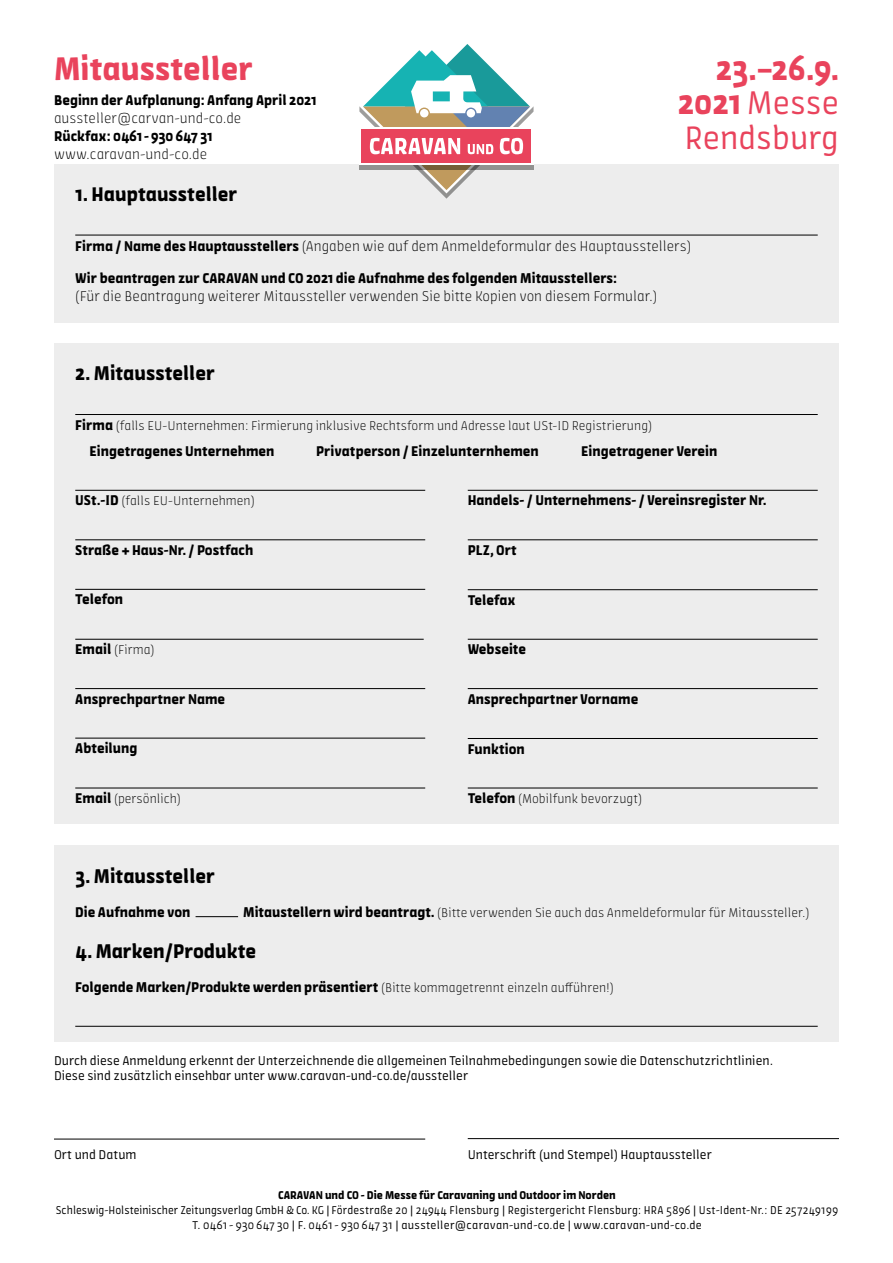
<style>
.page{position:relative;width:893px;height:1263px;background:#fff}
.page>*{position:absolute;margin:0;border:0;box-sizing:border-box;transform-origin:0 0}
.t1{font:34.5px/34.5px "Amman Sans Pro";color:#e9435c;text-align:justify}
.t2{font:700 34.5px "Amman Sans Pro";color:#e9435c}
.t3{font:700 21px "Amman Sans Pro";color:#000}
.t4{font:700 15px "Amman Sans Pro";color:#000}
.t5{font:300 15px "Amman Sans Pro";color:#000}
.t6{font:300 13.5px "Amman Sans Pro";color:#000}
.t7{font:13.5px/15px "Amman Sans Pro";color:#000}
.t8{font:12px/15px "Amman Sans Pro";letter-spacing:.02em;color:#000;text-align:center;scale:.96 1}
.t9{font:700 12px "Amman Sans Pro";color:#000}
.s1{font-weight:700}
.s2{font-weight:700;font-size:15px}
.s3{font-weight:300;font-size:13.5px}
</style>
<div class="page">
<div style="left:54px;top:343px;width:785px;height:481px;background:#ededed"></div>
<hr style="left:75px;top:414px;width:743px;height:1px;background:#000">
<hr style="left:75px;top:490px;width:350px;height:1px;background:#000">
<hr style="left:468px;top:490px;width:350px;height:1px;background:#000">
<hr style="left:75px;top:539px;width:350px;height:1px;background:#000">
<hr style="left:468px;top:539px;width:350px;height:1px;background:#000">
<hr style="left:75px;top:589px;width:350px;height:1px;background:#000">
<hr style="left:468px;top:589px;width:350px;height:1px;background:#000">
<hr style="left:75px;top:639px;width:349px;height:1px;background:#000">
<hr style="left:468px;top:639px;width:350px;height:1px;background:#000">
<hr style="left:75px;top:688px;width:350px;height:1px;background:#000">
<hr style="left:468px;top:688px;width:350px;height:1px;background:#000">
<hr style="left:75px;top:738px;width:350px;height:1px;background:#000">
<hr style="left:468px;top:738px;width:350px;height:1px;background:#000">
<hr style="left:75px;top:788px;width:350px;height:1px;background:#000">
<hr style="left:468px;top:788px;width:350px;height:1px;background:#000">
<div style="left:54px;top:846px;width:785px;height:196px;background:#ededed"></div>
<hr style="left:75px;top:1026px;width:743px;height:1px;background:#000">
<hr style="left:196px;top:916px;width:42px;height:1px;background:#000">
<div style="left:54px;top:164px;width:785px;height:158px;background:#ededed"></div>
<hr style="left:75px;top:235px;width:743px;height:1px;background:#000">
<hr style="left:54px;top:1139px;width:371px;height:1px;background:#000">
<hr style="left:468px;top:1138px;width:371px;height:1px;background:#000">
<svg style="left:359px;top:44px;width:175px;height:155px"></svg>
<h1 class="t2" style="left:54px;top:45px;width:200px">Mitaussteller</h1>
<p class="t4" style="left:54px;top:89px;width:264px">Beginn der Aufplanung: Anfang April 2021</p>
<p class="t5" style="left:54px;top:108px;width:189px">aussteller@carvan-und-co.de</p>
<p class="t4" style="left:54px;top:125px;width:160px">Rückfax: 0461-930647 31</p>
<p class="t5" style="left:54px;top:144px;width:155px">www.caravan-und-co.de</p>
<h2 class="t3" style="left:75px;top:180px;width:164px">1. Hauptaussteller</h2>
<h1 class="t1" style="left:678px;top:52px;width:163px;text-indent:38px"><span class="s1">23.–26.9.<br>2021</span> Messe Rendsburg</h1>
<p class="t5" style="left:75px;top:237px;width:617px"><span class="s1">Firma / Name des Hauptausstellers</span> (Angaben wie auf dem Anmeldeformular des Hauptausstellers)</p>
<p class="t4" style="left:75px;top:268px;width:543px">Wir beantragen zur CARAVAN und CO 2021 die Aufnahme des folgenden Mitausstellers:</p>
<p class="t5" style="left:75px;top:287px;width:584px">(Für die Beantragung weiterer Mitaussteller verwenden Sie bitte Kopien von diesem Formular.)</p>
<h2 class="t3" style="left:75px;top:359px;width:141px">2. Mitaussteller</h2>
<p class="t6" style="left:75px;top:418px;width:578px"><span class="s2">Firma</span> (falls EU-Unternehmen: Firmierung inklusive Rechtsform und Adresse laut USt-ID Registrierung)</p>
<p class="t4" style="left:89px;top:441px;width:187px">Eingetragenes Unternehmen</p>
<p class="t4" style="left:316px;top:441px;width:224px">Privatperson / Einzelunternhemen</p>
<p class="t4" style="left:468px;top:490px;width:300px">Handels- / Unternehmens- / Vereinsregister Nr.</p>
<p class="t4" style="left:75px;top:540px;width:180px">Straße + Haus-Nr. / Postfach</p>
<p class="t4" style="left:468px;top:540px;width:51px">PLZ, Ort</p>
<p class="t4" style="left:75px;top:589px;width:49px">Telefon</p>
<p class="t4" style="left:468px;top:590px;width:49px">Telefax</p>
<p class="t6" style="left:75px;top:641px;width:81px"><span class="s2">Email</span> (Firma)</p>
<p class="t4" style="left:468px;top:639px;width:60px">Webseite</p>
<p class="t4" style="left:581px;top:441px;width:138px">Eingetragener Verein</p>
<p class="t6" style="left:75px;top:493px;width:181px"><span class="s2">USt.-ID</span> (falls EU-Unternehmen)</p>
<p class="t4" style="left:75px;top:688px;width:152px">Ansprechpartner Name</p>
<p class="t4" style="left:468px;top:688px;width:172px">Ansprechpartner Vorname</p>
<p class="t4" style="left:75px;top:738px;width:64px">Abteilung</p>
<p class="t4" style="left:468px;top:738px;width:59px">Funktion</p>
<p class="t6" style="left:75px;top:790px;width:107px"><span class="s2">Email</span> (persönlich)</p>
<p class="t6" style="left:468px;top:790px;width:176px"><span class="s2">Telefon</span> (Mobilfunk bevorzugt)</p>
<h2 class="t3" style="left:75px;top:861px;width:141px">3. Mitaussteller</h2>
<p class="t4" style="left:75px;top:902px;width:117px">Die Aufnahme von</p>
<p class="t6" style="left:243px;top:904px;width:568px"><span class="s2">Mitaustellern wird beantragt.</span> (Bitte verwenden Sie auch das Anmeldeformular für Mitaussteller.)</p>
<h2 class="t3" style="left:75px;top:937px;width:183px">4. Marken/Produkte</h2>
<p class="t4" style="left:75px;top:977px;width:540px">Folgende Marken/Produkte werden präsentiert <span class="s3">(Bitte kommagetrennt einzeln aufführen!)</span></p>
<p class="t7" style="left:54px;top:1053px;width:721px">Durch diese Anmeldung erkennt der Unterzeichnende die allgemeinen Teilnahmebedingungen sowie die Datenschutzrichtlinien.<br>Diese sind zusätzlich einsehbar unter www.caravan-und-co.de/aussteller</p>
<p class="t7" style="left:54px;top:1148px;width:84px">Ort und Datum</p>
<p class="t7" style="left:468px;top:1148px;width:246px">Unterschrift (und Stempel) Hauptaussteller</p>
<p class="t9" style="left:278px;top:1186px;width:339px">CARAVAN und CO - Die Messe für Caravaning und Outdoor im Norden</p>
<p class="t8" style="left:56px;top:1202px;width:816px">Schleswig-Holsteinischer Zeitungsverlag GmbH &amp; Co. KG | Fördestraße 20 | 24944 Flensburg | Registergericht Flensburg: HRA 5896 | Ust-Ident-Nr.: DE 257249199<br>T. 0461 - 930 647 30 | F. 0461 - 930 647 31 | aussteller@caravan-und-co.de | www.caravan-und-co.de</p>
</div>
